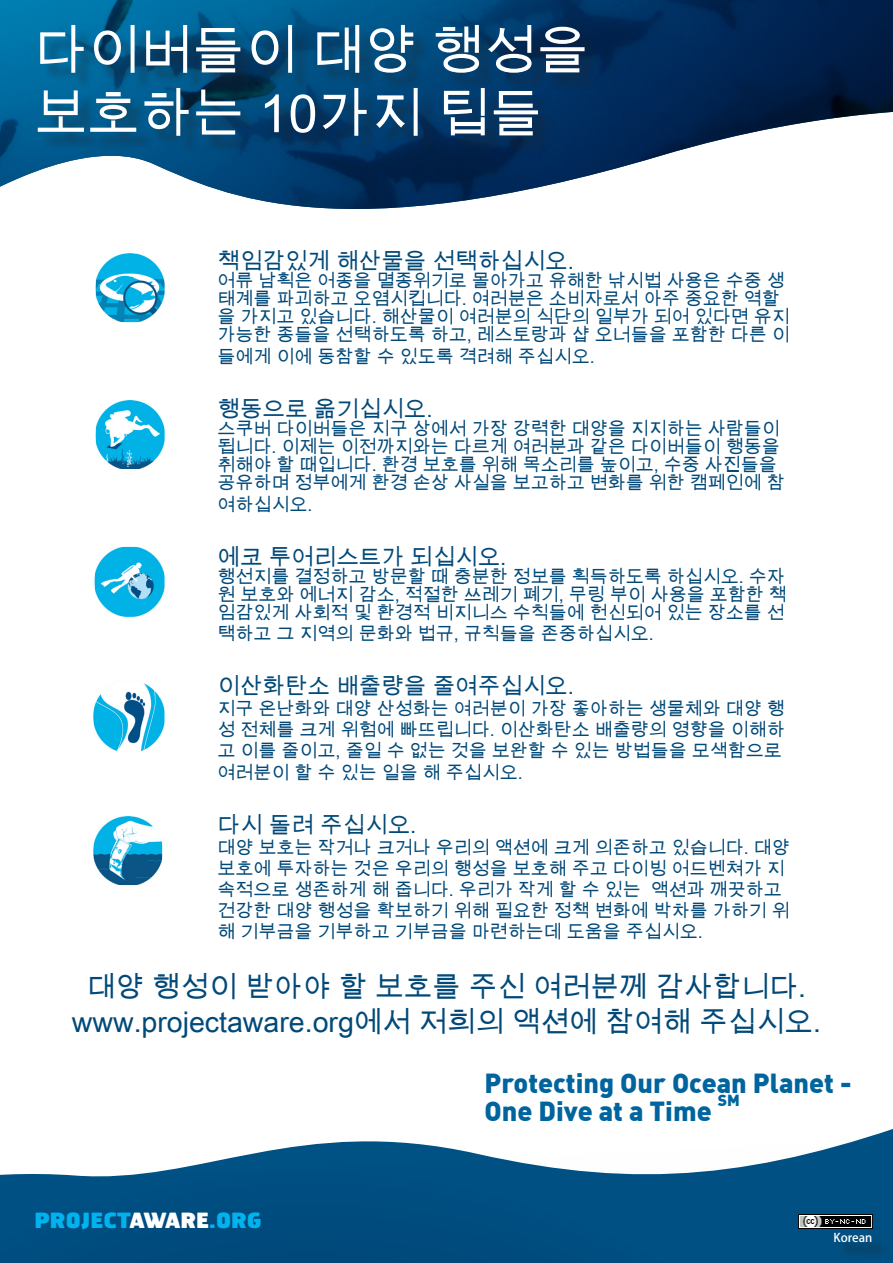
<style>
.page{position:relative;width:893px;height:1263px;background:#fff}
.page>*{position:absolute;margin:0;border:0;box-sizing:border-box;transform-origin:0 0}
.t1{font:52.5px/63px "Arial Unicode MS";color:#fff}
.t2{font:28.5px "Arial Unicode MS";color:#004979}
.t3{font:900 27px "DIN Offc";color:#00649e}
.t4{font:22.5px "Arial Unicode MS";color:#004979}
.Heading{font:900 21px "Hermes FB";color:#00b3ee}
.t5{font:18px/18px "Arial Unicode MS";color:#004979}
.t6{font:900 15.75px "DIN Offc";color:#00649e}
.t7{font:700 12px "Adobe Fan Heiti Std";color:#fff}
.s1{color:#fff}
</style>
<div class="page">
<svg style="left:0;top:1129px;width:893px;height:134px"></svg>
<img style="left:93px;top:816px;width:69px;height:69px">
<img style="left:96px;top:400px;width:69px;height:69px">
<img style="left:95px;top:547px;width:70px;height:70px">
<img style="left:93px;top:683px;width:71px;height:69px">
<img style="left:0;top:0;width:893px;height:209px">
<img style="left:96px;top:253px;width:69px;height:69px">
<div style="left:40px;top:27px;width:563px;height:127px;background:#231f20;opacity:.33"></div>
<img style="left:798px;top:1214px;width:74px;height:14px">
<div style="left:837px;top:1236px;width:53px;height:25px;background:#231f20;opacity:.33"></div>
<p class="t1" style="left:34px;top:18px;width:556px">다이버들이 대양 행성을 보호하는 10가지 팁들</p>
<p class="t4" style="left:218px;top:245px;width:358px">책임감있게 해산물을 선택하십시오.</p>
<p class="t5" style="left:218px;top:272px;width:574px">어류 남획은 어종을 멸종위기로 몰아가고 유해한 낚시법 사용은 수중 생 태계를 파괴하고 오염시킵니다. 여러분은 소비자로서 아주 중요한 역할 을 가지고 있습니다. 해산물이 여러분의 식단의 일부가 되어 있다면 유지 가능한 종들을 선택하도록 하고, 레스토랑과 샵 오너들을 포함한 다른 이</p>
<p class="t5" style="left:218px;top:347px;width:379px">들에게 이에 동참할 수 있도록 격려해 주십시오.</p>
<p class="t4" style="left:218px;top:393px;width:217px">행동으로 옮기십시오.</p>
<p class="t5" style="left:218px;top:419px;width:569px">스쿠버 다이버들은 지구 상에서 가장 강력한 대양을 지지하는 사람들이 됩니다. 이제는 이전까지와는 다르게 여러분과 같은 다이버들이 행동을 취해야 할 때입니다. 환경 보호를 위해 목소리를 높이고, 수중 사진들을 공유하며 정부에게 환경 손상 사실을 보고하고 변화를 위한 캠페인에 참</p>
<p class="t5" style="left:218px;top:495px;width:97px">여하십시오.</p>
<p class="t4" style="left:218px;top:540px;width:290px">에코 투어리스트가 되십시오.</p>
<p class="t5" style="left:218px;top:567px;width:571px;text-align:justify">행선지를 결정하고 방문할 때 충분한 정보를 획득하도록 하십시오. 수자 원 보호와 에너지 감소, 적절한 쓰레기 폐기, 무링 부이 사용을 포함한 책 임감있게 사회적 및 환경적 비지니스 수칙들에 헌신되어 있는 장소를 선</p>
<p class="t5" style="left:218px;top:624px;width:438px">택하고 그 지역의 문화와 법규, 규칙들을 존중하십시오.</p>
<p class="t4" style="left:218px;top:670px;width:358px">이산화탄소 배출량을 줄여주십시오.</p>
<p class="t5" style="left:218px;top:698px;width:569px;line-height:21.1px">지구 온난화와 대양 산성화는 여러분이 가장 좋아하는 생물체와 대양 행 성 전체를 크게 위험에 빠뜨립니다. 이산화탄소 배출량의 영향을 이해하 고 이를 줄이고, 줄일 수 없는 것을 보완할 수 있는 방법들을 모색함으로 여러분이 할 수 있는 일을 해 주십시오.</p>
<p class="t4" style="left:218px;top:808px;width:200px">다시 돌려 주십시오.</p>
<p class="t5" style="left:218px;top:836px;width:574px;line-height:21.1px">대양 보호는 작거나 크거나 우리의 액션에 크게 의존하고 있습니다. 대양 보호에 투자하는 것은 우리의 행성을 보호해 주고 다이빙 어드벤쳐가 지 속적으로 생존하게 해 줍니다. 우리가 작게 할 수 있는 액션과 깨끗하고 건강한 대양 행성을 확보하기 위해 필요한 정책 변화에 박차를 가하기 위 해 기부금을 기부하고 기부금을 마련하는데 도움을 주십시오.</p>
<p class="t2" style="left:87px;top:967px;width:720px">대양 행성이 받아야 할 보호를 주신 여러분께 감사합니다.</p>
<p class="t2" style="left:72px;top:1001px;width:751px">www.projectaware.org에서 저희의 액션에 참여해 주십시오.</p>
<p class="Heading" style="left:34px;top:1206px;width:229px">PROJECT<span class="s1">AWARE</span>.ORG</p>
<p class="t3" style="left:485px;top:1065px;width:368px">Protecting Our Ocean Planet -</p>
<p class="t3" style="left:485px;top:1093px;width:229px">One Dive at a Time</p>
<p class="t6" style="left:718px;top:1090px;width:24px">SM</p>
<p class="t7" style="left:833px;top:1231px;width:40px">Korean</p>
</div>
